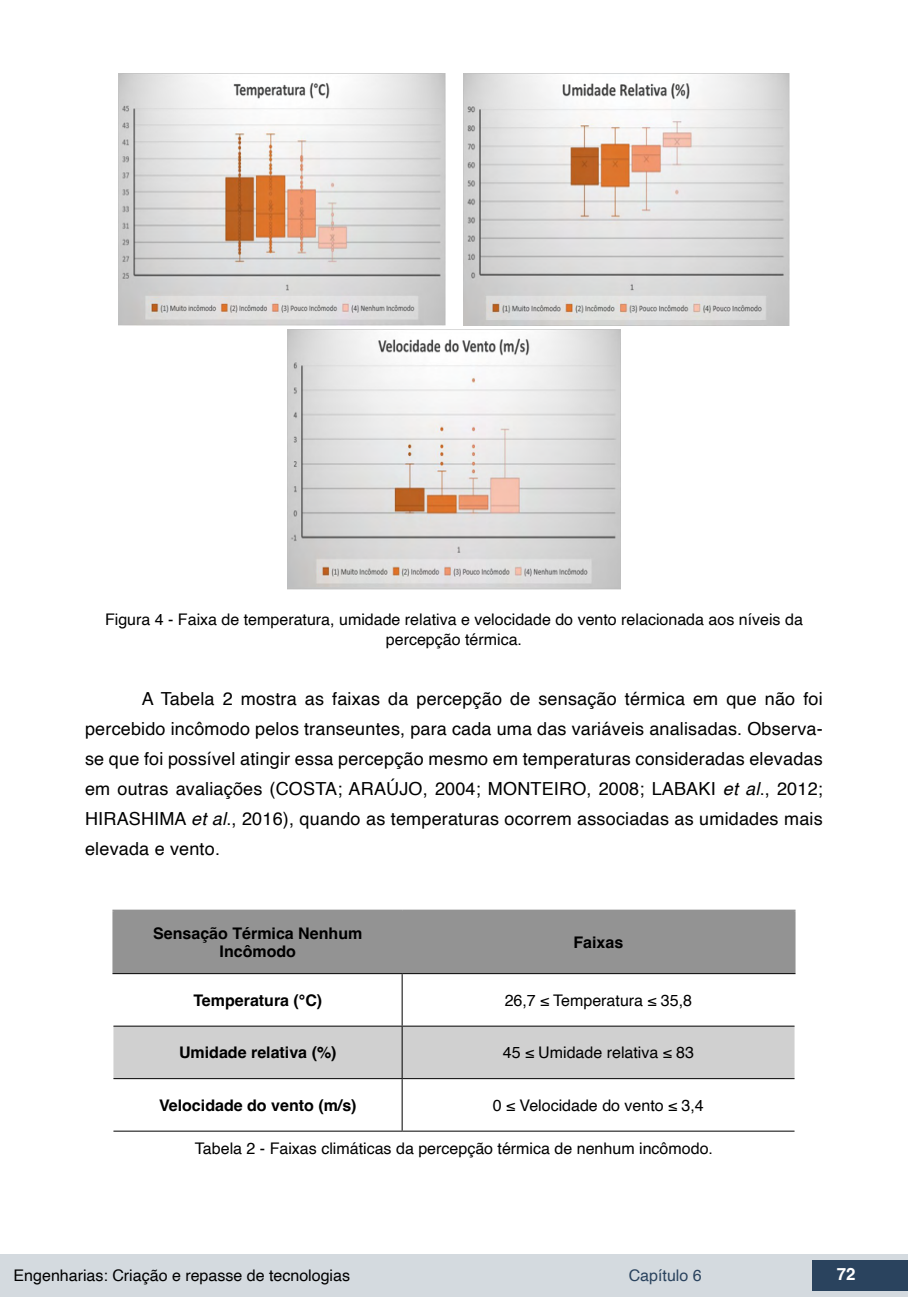
<style>
.page{position:relative;width:908px;height:1304px;background:#fff}
.page>*{position:absolute;margin:0;border:0;box-sizing:border-box;transform-origin:0 0}
.t1{font:18px/30px "Helvetica";letter-spacing:.01em;color:#000;text-align:justify}
.t2{font:700 16.8px "Helvetica";color:#fff}
.t3{font:16px/19.2px "Helvetica";color:#000;text-align:center}
.t4{font:700 16px/18px "Helvetica";color:#000;text-align:center}
.t5{font:16px "Helvetica";color:#2a435e}
.s1{font-style:italic}
</style>
<div class="page">
<div style="left:0;top:1254px;width:906px;height:43px;background:#d4dadf"></div>
<div style="left:812px;top:1261px;width:95px;height:30px;background:#2a435e"></div>
<img style="left:118px;top:74px;width:327px;height:252px">
<img style="left:463px;top:74px;width:326px;height:252px">
<img style="left:287px;top:330px;width:333px;height:259px">
<div style="left:114px;top:912px;width:679px;height:61px;background:#939393"></div>
<div style="left:113px;top:1027px;width:681px;height:51px;background:#d0d0d0"></div>
<hr style="left:112px;top:912px;width:2px;height:61px;background:#939393">
<hr style="left:112px;top:910px;width:290px;height:2px;background:#939393">
<hr style="left:402px;top:910px;width:393px;height:2px;background:#939393">
<hr style="left:793px;top:912px;width:2px;height:61px;background:#939393">
<hr style="left:112px;top:973px;width:290px;height:1px;background:#000">
<hr style="left:402px;top:973px;width:393px;height:1px;background:#000">
<hr style="left:401px;top:974px;width:1px;height:52px;background:#000">
<hr style="left:113px;top:1026px;width:289px;height:1px;background:#000">
<hr style="left:402px;top:1026px;width:392px;height:1px;background:#000">
<hr style="left:401px;top:1027px;width:1px;height:51px;background:#000">
<hr style="left:113px;top:1078px;width:289px;height:1px;background:#000">
<hr style="left:402px;top:1078px;width:392px;height:1px;background:#000">
<hr style="left:401px;top:1079px;width:1px;height:52px;background:#000">
<hr style="left:113px;top:1131px;width:289px;height:1px;background:#000">
<hr style="left:402px;top:1131px;width:392px;height:1px;background:#000">
<p class="t3" style="left:105px;top:611px;width:699px">Figura 4 - Faixa de temperatura, umidade relativa e velocidade do vento relacionada aos níveis da percepção térmica.</p>
<p class="t1" style="left:85px;top:684px;width:739px;text-indent:57px">A Tabela 2 mostra as faixas da percepção de sensação térmica em que não foi percebido incômodo pelos transeuntes, para cada uma das variáveis analisadas. Observa&shy;se que foi possível atingir essa percepção mesmo em temperaturas consideradas elevadas em outras avaliações (COSTA; ARAÚJO, 2004; MONTEIRO, 2008; LABAKI <span class="s1">et al</span>., 2012; HIRASHIMA <span class="s1">et al</span>., 2016), quando as temperaturas ocorrem associadas as umidades mais elevada e vento.</p>
<p class="t4" style="left:153px;top:926px;width:210px">Sensação Térmica Nenhum<br>Incômodo</p>
<p class="t4" style="left:573px;top:935px;width:51px">Faixas</p>
<p class="t4" style="left:193px;top:993px;width:130px">Temperatura (°C)</p>
<p class="t3" style="left:504px;top:991px;width:189px">26,7 ≤ Temperatura ≤ 35,8</p>
<p class="t4" style="left:179px;top:1045px;width:159px">Umidade relativa (%)</p>
<p class="t3" style="left:502px;top:1044px;width:192px">45 ≤ Umidade relativa ≤ 83</p>
<p class="t4" style="left:159px;top:1098px;width:199px">Velocidade do vento (m/s)</p>
<p class="t3" style="left:492px;top:1096px;width:212px">0 ≤ Velocidade do vento ≤ 3,4</p>
<p class="t3" style="left:195px;top:1139px;width:519px">Tabela 2 - Faixas climáticas da percepção térmica de nenhum incômodo.</p>
<p class="t3" style="left:14px;top:1266px;width:338px">Engenharias: Criação e repasse de tecnologias</p>
<p class="t5" style="left:628px;top:1263px;width:74px">Capítulo 6</p>
<p class="t2" style="left:836px;top:1264px;width:20px">72</p>
</div>
